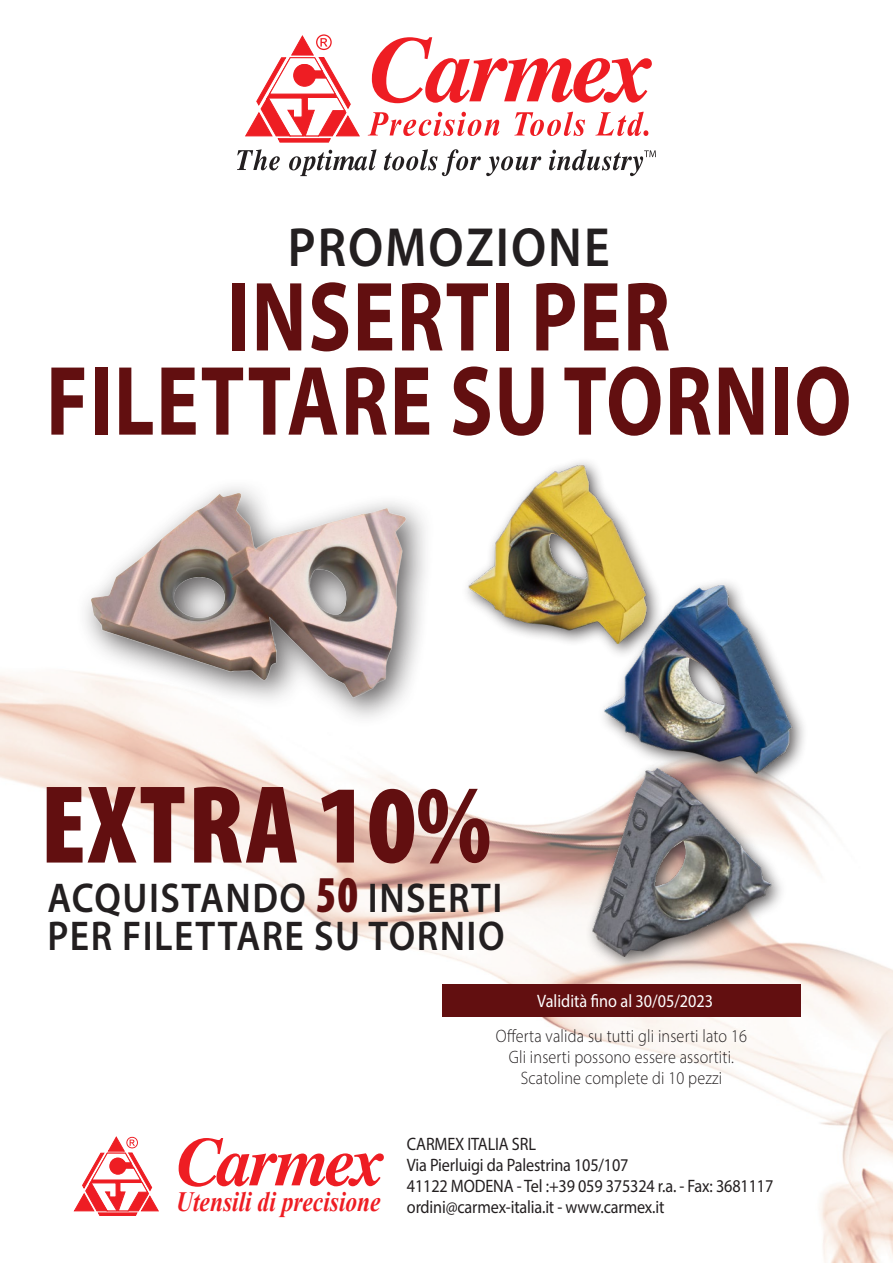
<style>
.page{position:relative;width:893px;height:1263px;background:#fff}
.page>*{position:absolute;margin:0;border:0;box-sizing:border-box;transform-origin:0 0}
.t1{font:900 condensed 112.05px "Myriad Pro";letter-spacing:.02em;color:#620f10}
.t2{font:700 99.45px/84.2px "Myriad Pro";letter-spacing:.02em;color:#620f10;text-align:center;scale:.8 1}
.t3{font:600 55.5px "Myriad Pro";letter-spacing:.04em;color:#231f20;scale:.9 1}
.t4{font:600 41.7px/38.8px "Myriad Pro";letter-spacing:.04em;color:#231f20;scale:.9 1}
.t5{font:italic 700 27.9px "Times New Roman";color:#ee1d23;scale:.84 1}
.t6{font:18px/21px "Myriad Pro";letter-spacing:-.01em;color:#231f20;scale:.9 1}
.t7{font:300 18px/21px "Myriad Pro";letter-spacing:.01em;color:#231f20;text-align:center;scale:.9 1}
.t8{font:18px "Myriad Pro";color:#fff;scale:.9 1}
.s1{font-weight:900;font-stretch:condensed;font-size:51.9px;color:#620f10}
</style>
<div class="page">
<img style="left:0;top:675px;width:893px;height:588px">
<div style="left:442px;top:984px;width:359px;height:33px;background:#620f10"></div>
<svg style="left:179px;top:1138px;width:205px;height:49px"></svg>
<svg style="left:74px;top:1137px;width:84px;height:78px"></svg>
<div style="left:585px;top:760px;width:203px;height:214px;background:#231f20;opacity:.75"></div>
<img style="left:588px;top:768px;width:188px;height:189px">
<div style="left:75px;top:477px;width:362px;height:252px;background:#231f20;opacity:.75"></div>
<img style="left:40px;top:477px;width:417px;height:239px">
<svg style="left:368px;top:112px;width:280px;height:24px"></svg>
<svg style="left:372px;top:37px;width:280px;height:66px"></svg>
<svg style="left:245px;top:34px;width:115px;height:108px"></svg>
<svg style="left:237px;top:149px;width:419px;height:27px"></svg>
<img style="left:468px;top:465px;width:178px;height:178px">
<div style="left:597px;top:576px;width:212px;height:215px;background:#231f20;opacity:.75"></div>
<img style="left:604px;top:585px;width:188px;height:189px">
<h3 class="t3" style="left:288px;top:212px;width:359px">PROMOZIONE</h3>
<h2 class="t2" style="left:46px;top:272px;width:1008px">INSERTI PER<br>FILETTARE SU TORNIO</h2>
<h1 class="t1" style="left:40px;top:753px;width:452px">EXTRA 10%</h1>
<h3 class="t4" style="left:47px;top:877px;width:509px">ACQUISTANDO <span class="s1">50</span> INSERTI<br>PER FILETTARE SU TORNIO</h3>
<p class="t8" style="left:537px;top:990px;width:197px">Validità fino al 30/05/2023</p>
<h3 class="t5" style="left:176px;top:1182px;width:245px">Utensili di precisione</h3>
<p class="t7" style="left:496px;top:1025px;width:281px">Offerta valida su tutti gli inserti lato 16<br>Gli inserti possono essere assortiti.<br>Scatoline complete di 10 pezzi</p>
<p class="t6" style="left:407px;top:1133px;width:409px">CARMEX ITALIA SRL<br>Via Pierluigi da Palestrina 105/107<br>41122 MODENA - Tel :+39 059 375324 r.a. - Fax: 3681117 ordini@carmex-italia.it - www.carmex.it</p>
</div>
